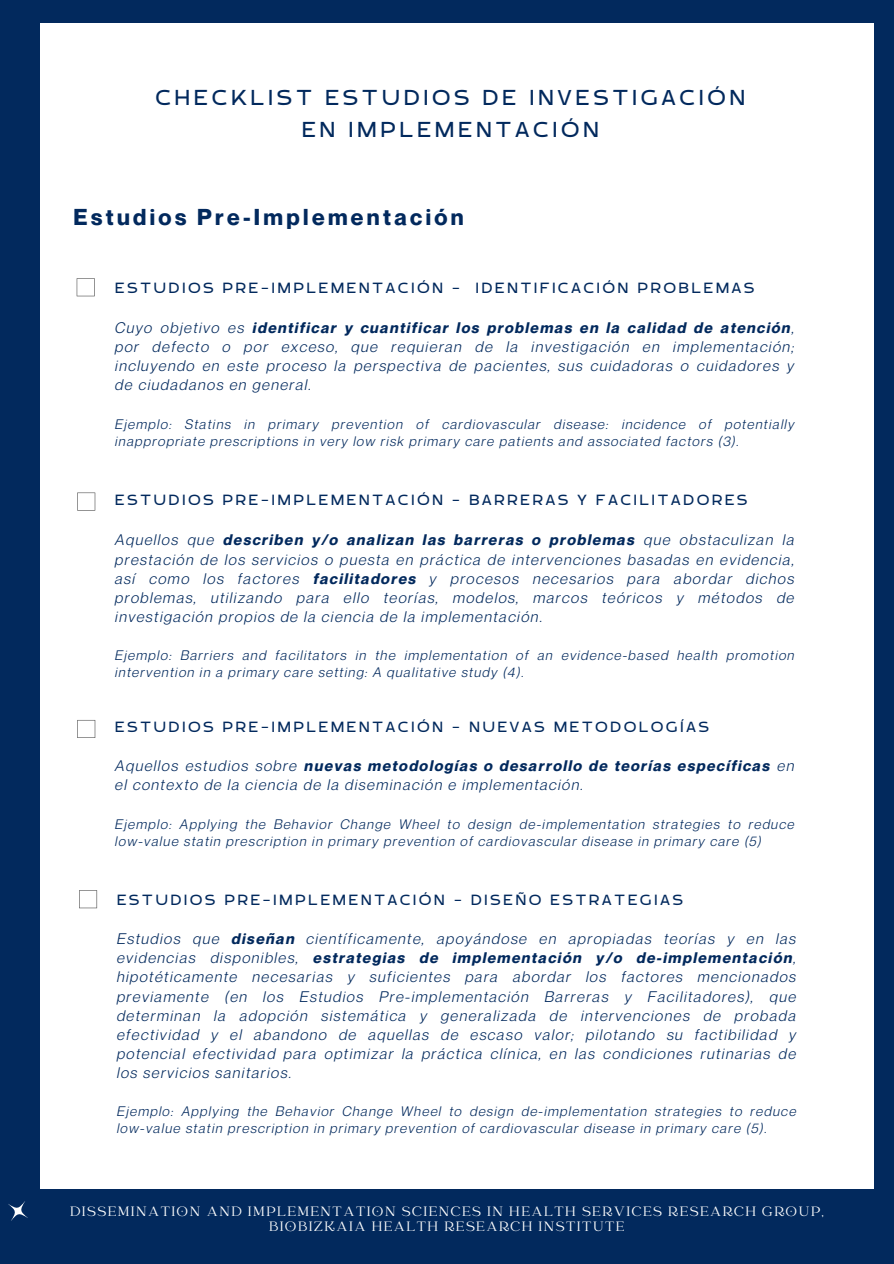
<style>
.page{position:relative;width:894px;height:1264px;background:#fff}
.page>*{position:absolute;margin:0;border:0;box-sizing:border-box;transform-origin:0 0}
.t1{font:28.5px/31.5px "RTL Banana Regular";letter-spacing:.15em;color:#02295d;text-align:center}
.t2{font:700 22.5px "Neue Montreal";letter-spacing:.15em;color:#02295d}
.t3{font:19.5px "RTL Banana Regular";letter-spacing:.15em;color:#02295d}
.t4{font:italic 15px/19.2px "Neue Montreal";letter-spacing:.1em;color:#02295d;text-align:justify}
.t5{font:15px/15.8px "Catchy Mager";letter-spacing:.1em;color:#fff;text-align:center}
.t6{font:italic 13.5px/16.8px "Neue Montreal";letter-spacing:.1em;color:#02295d}
.s1{font-weight:700}
</style>
<div class="page">
<div style="left:0;top:0;width:893px;height:1263px;background:#02295d"></div>
<div style="left:40px;top:23px;width:833px;height:1165px;background:#fff"></div>
<svg style="left:77px;top:278px;width:18px;height:18px"></svg>
<svg style="left:8px;top:1201px;width:20px;height:20px"></svg>
<svg style="left:77px;top:492px;width:18px;height:18px"></svg>
<svg style="left:77px;top:720px;width:18px;height:18px"></svg>
<svg style="left:79px;top:890px;width:18px;height:18px"></svg>
<h5 class="t1" style="left:156px;top:86px;width:590px">CHECKLIST ESTUDIOS DE INVESTIGACIÓN<br>EN IMPLEMENTACIÓN</h5>
<h3 class="t2" style="left:74px;top:203px;width:391px">Estudios Pre-Implementación</h3>
<h5 class="t3" style="left:115px;top:279px;width:640px">ESTUDIOS PRE-IMPLEMENTACIÓN - IDENTIFICACIÓN PROBLEMAS</h5>
<p class="t4" style="left:115px;top:318px;width:680px">Cuyo objetivo es <span class="s1">identificar y cuantificar los problemas en la calidad de atención</span>, por defecto o por exceso, que requieran de la investigación en implementación; incluyendo en este proceso la perspectiva de pacientes, sus cuidadoras o cuidadores y de ciudadanos en general.</p>
<h3 class="t6" style="left:115px;top:415px;width:680px">Ejemplo: Statins in primary prevention of cardiovascular disease: incidence of potentially inappropriate prescriptions in very low risk primary care patients and associated factors (3).</h3>
<p class="t3" style="left:115px;top:491px;width:633px">ESTUDIOS PRE-IMPLEMENTACIÓN - BARRERAS Y FACILITADORES</p>
<h2 class="t4" style="left:115px;top:530px;width:680px">Aquellos que <span class="s1">describen y/o analizan las barreras o problemas</span> que obstaculizan la prestación de los servicios o puesta en práctica de intervenciones basadas en evidencia, así como los factores <span class="s1">facilitadores</span> y procesos necesarios para abordar dichos problemas, utilizando para ello teorías, modelos, marcos teóricos y métodos de investigación propios de la ciencia de la implementación.</h2>
<h3 class="t6" style="left:115px;top:647px;width:680px">Ejemplo: Barriers and facilitators in the implementation of an evidence-based health promotion intervention in a primary care setting: A qualitative study (4).</h3>
<h5 class="t3" style="left:115px;top:717px;width:595px">ESTUDIOS PRE-IMPLEMENTACIÓN - NUEVAS METODOLOGÍAS</h5>
<p class="t4" style="left:115px;top:756px;width:680px">Aquellos estudios sobre <span class="s1">nuevas metodologías o desarrollo de teorías específicas</span> en el contexto de la ciencia de la diseminación e implementación.</p>
<h3 class="t6" style="left:115px;top:815px;width:680px">Ejemplo: Applying the Behavior Change Wheel to design de-implementation strategies to reduce low-value statin prescription in primary prevention of cardiovascular disease in primary care (5)</h3>
<p class="t3" style="left:117px;top:890px;width:567px">ESTUDIOS PRE-IMPLEMENTACIÓN - DISEÑO ESTRATEGIAS</p>
<h5 class="t4" style="left:117px;top:928px;width:680px">Estudios que <span class="s1">diseñan</span> científicamente, apoyándose en apropiadas teorías y en las evidencias disponibles, <span class="s1">estrategias de implementación y/o de-implementación</span>, hipotéticamente necesarias y suficientes para abordar los factores mencionados previamente (en los Estudios Pre-implementación Barreras y Facilitadores), que determinan la adopción sistemática y generalizada de intervenciones de probada efectividad y el abandono de aquellas de escaso valor; pilotando su factibilidad y potencial efectividad para optimizar la práctica clínica, en las condiciones rutinarias de los servicios sanitarios.</h5>
<p class="t6" style="left:117px;top:1102px;width:680px">Ejemplo: Applying the Behavior Change Wheel to design de-implementation strategies to reduce low-value statin prescription in primary prevention of cardiovascular disease in primary care (5).</p>
<h1 class="t5" style="left:70px;top:1204px;width:754px">DISSEMINATION AND IMPLEMENTATION SCIENCES IN HEALTH SERVICES RESEARCH GROUP,<br>BIOBIZKAIA HEALTH RESEARCH INSTITUTE</h1>
</div>
